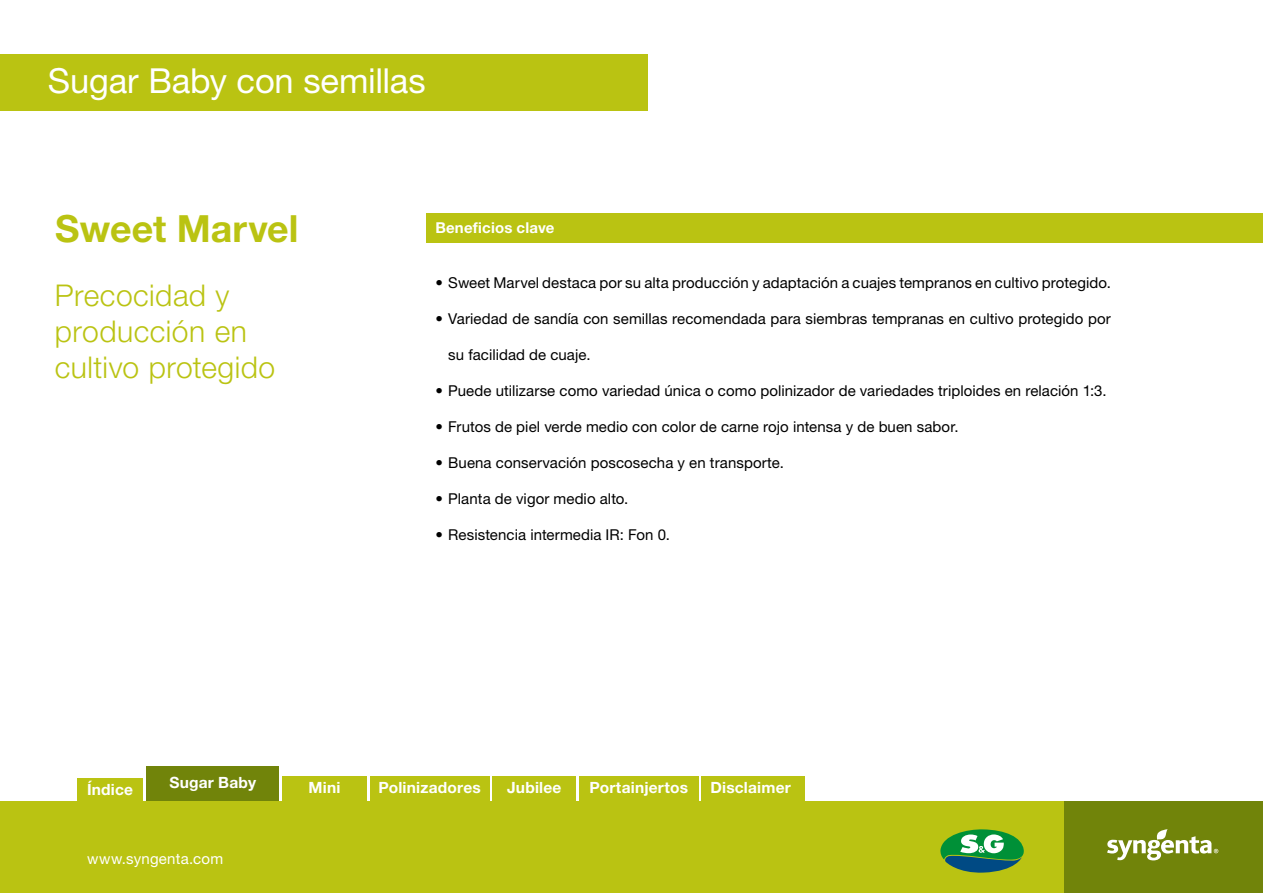
<style>
.page{position:relative;width:1263px;height:893px;background:#fff}
.page>*{position:absolute;margin:0;border:0;box-sizing:border-box;transform-origin:0 0}
.t1{font:700 37.5px "Helvetica Neue LT Std";letter-spacing:.005em;color:#bac312}
.t2{font:34.5px "Helvetica Neue LT Std";letter-spacing:-.005em;color:#fff}
.t3{font:300 30px/36px "Helvetica Neue LT Std";letter-spacing:.015em;color:#bac312}
.t4{font:700 15.45px "Helvetica Neue LT Std";letter-spacing:.015em;color:#fff}
.t5{font:15px "Helvetica Neue LT Std";letter-spacing:.005em;color:#000}
.t6{font:15px "Helvetica Neue LT Std";letter-spacing:.02em;color:#fff}
.t7{font:700 15px "Helvetica Neue LT Std";letter-spacing:.015em;color:#fff}
</style>
<div class="page">
<div style="left:427px;top:214px;width:836px;height:29px;background:#bac312"></div>
<div style="left:0;top:54px;width:647px;height:57px;background:#bac312"></div>
<div style="left:78px;top:778px;width:65px;height:24px;background:#bac312"></div>
<div style="left:370px;top:776px;width:119px;height:26px;background:#bac312"></div>
<div style="left:146px;top:766px;width:133px;height:36px;background:#71840a"></div>
<div style="left:282px;top:776px;width:85px;height:26px;background:#bac312"></div>
<div style="left:701px;top:776px;width:103px;height:26px;background:#bac312"></div>
<div style="left:492px;top:776px;width:84px;height:26px;background:#bac312"></div>
<div style="left:579px;top:776px;width:119px;height:26px;background:#bac312"></div>
<div style="left:0;top:801px;width:1263px;height:92px;background:#bac312"></div>
<div style="left:1064px;top:801px;width:199px;height:92px;background:#71840a"></div>
<svg style="left:1107px;top:829px;width:111px;height:31px"></svg>
<svg style="left:940px;top:829px;width:84px;height:44px"></svg>
<h2 class="t2" style="left:48px;top:60px;width:379px">Sugar Baby con semillas</h2>
<h1 class="t1" style="left:55px;top:205px;width:245px">Sweet Marvel</h1>
<h3 class="t3" style="left:55px;top:277px;width:222px">Precocidad y producción en cultivo protegido</h3>
<p class="t7" style="left:435px;top:218px;width:121px">Beneficios clave</p>
<p class="t5" style="left:435px;top:274px;width:677px">• Sweet Marvel destaca por su alta producción y adaptación a cuajes tempranos en cultivo protegido.</p>
<p class="t5" style="left:435px;top:310px;width:677px">• Variedad de sandía con semillas recomendada para siembras tempranas en cultivo protegido por</p>
<p class="t5" style="left:448px;top:346px;width:144px">su facilidad de cuaje.</p>
<p class="t5" style="left:435px;top:382px;width:673px">• Puede utilizarse como variedad única o como polinizador de variedades triploides en relación 1:3.</p>
<p class="t5" style="left:435px;top:418px;width:524px">• Frutos de piel verde medio con color de carne rojo intensa y de buen sabor.</p>
<p class="t5" style="left:435px;top:454px;width:350px">• Buena conservación poscosecha y en transporte.</p>
<p class="t5" style="left:435px;top:490px;width:194px">• Planta de vigor medio alto.</p>
<p class="t5" style="left:435px;top:526px;width:236px">• Resistencia intermedia IR: Fon 0.</p>
<p class="t4" style="left:169px;top:773px;width:88px">Sugar Baby</p>
<p class="t4" style="left:309px;top:778px;width:33px">Mini</p>
<p class="t4" style="left:507px;top:778px;width:56px">Jubilee</p>
<p class="t4" style="left:589px;top:778px;width:100px">Portainjertos</p>
<p class="t4" style="left:710px;top:778px;width:82px">Disclaimer</p>
<p class="t4" style="left:87px;top:779px;width:48px">Índice</p>
<p class="t4" style="left:378px;top:778px;width:104px">Polinizadores</p>
<p class="t6" style="left:87px;top:850px;width:138px">www.syngenta.com</p>
</div>
